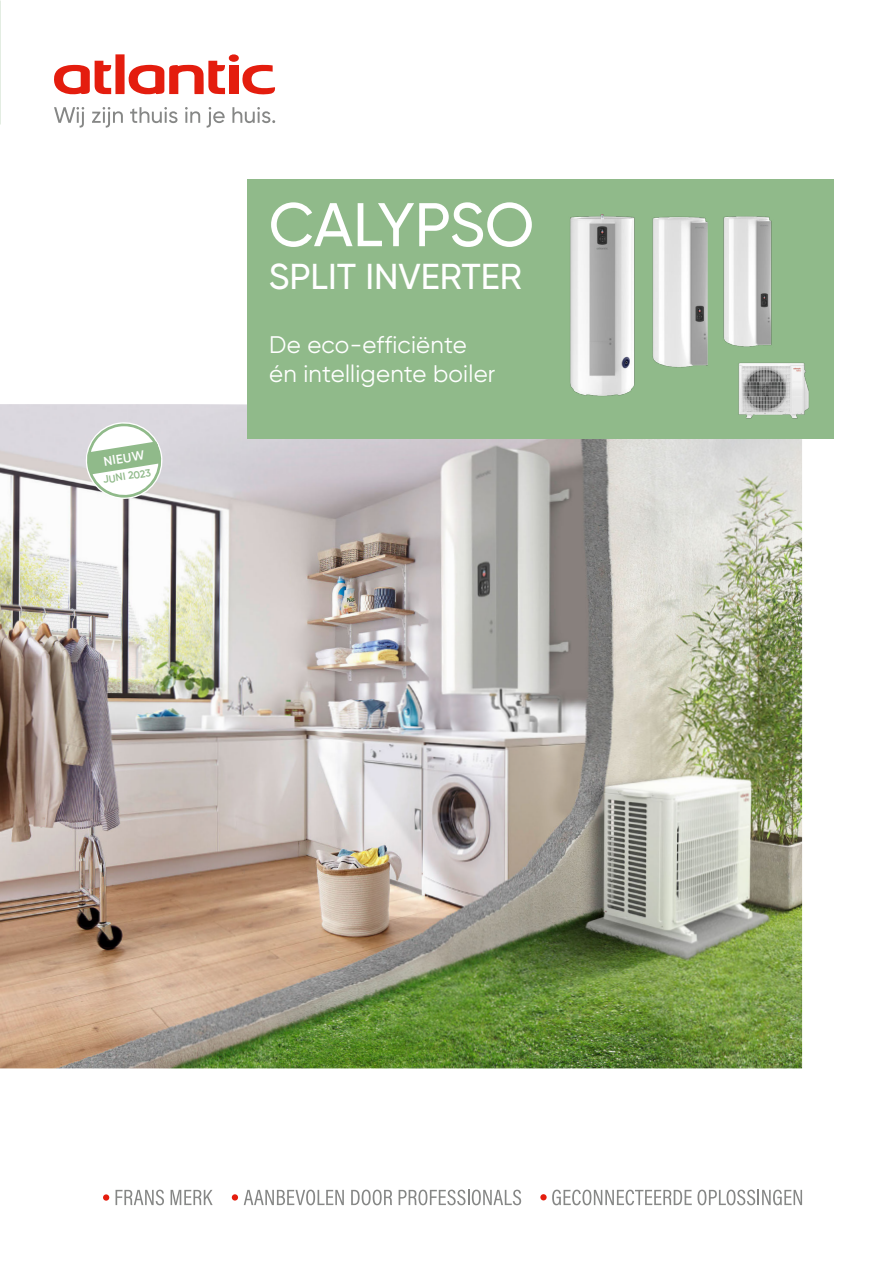
<style>
.page{position:relative;width:893px;height:1263px;background:#fff}
.page>*{position:absolute;margin:0;border:0;box-sizing:border-box;transform-origin:0 0}
.t1{font:500 61.5px "Gilroy";letter-spacing:-.01em;color:#fff}
.t2{font:500 36px "Gilroy";color:#fff}
.t3{font:24px "Gilroy";letter-spacing:.01em;color:#fff}
.t4{font:600 12.75px "Gilroy";color:#fff}
.t5{font:600 10.5px "Gilroy";color:#90ba8a}
</style>
<div class="page">
<img style="left:0;top:404px;width:802px;height:664px">
<div style="left:247px;top:180px;width:586px;height:259px;background:#90ba8a"></div>
<img style="left:570px;top:214px;width:65px;height:182px">
<img style="left:738px;top:362px;width:71px;height:57px">
<img style="left:652px;top:216px;width:56px;height:152px">
<img style="left:723px;top:216px;width:49px;height:131px">
<svg style="left:83px;top:419px;width:82px;height:83px"></svg>
<svg style="left:54px;top:54px;width:221px;height:41px"></svg>
<svg style="left:54px;top:107px;width:30px;height:21px"></svg>
<svg style="left:92px;top:107px;width:31px;height:21px"></svg>
<svg style="left:130px;top:107px;width:48px;height:16px"></svg>
<svg style="left:185px;top:107px;width:15px;height:16px"></svg>
<svg style="left:207px;top:107px;width:18px;height:21px"></svg>
<svg style="left:232px;top:107px;width:43px;height:16px"></svg>
<svg style="left:232px;top:1194px;width:6px;height:6px"></svg>
<div style="left:103px;top:1194px;width:6px;height:7px;background:#e41d0e;border-radius:50%"></div>
<div style="left:540px;top:1194px;width:7px;height:6px;background:#e41d0e;border-radius:50%"></div>
<svg style="left:116px;top:1190px;width:48px;height:15px"></svg>
<svg style="left:171px;top:1190px;width:42px;height:15px"></svg>
<svg style="left:244px;top:1189px;width:100px;height:16px"></svg>
<svg style="left:351px;top:1189px;width:41px;height:16px"></svg>
<svg style="left:399px;top:1189px;width:122px;height:16px"></svg>
<svg style="left:552px;top:1189px;width:250px;height:16px"></svg>
<p class="t4" style="left:102px;top:453px;width:43px;rotate:-9deg">NIEUW</p>
<p class="t5" style="left:102px;top:473px;width:50px;rotate:-9deg">JUNI 2023</p>
<p class="t1" style="left:269px;top:187px;width:267px">CALYPSO</p>
<p class="t2" style="left:269px;top:255px;width:255px">SPLIT INVERTER</p>
<h2 class="t3" style="left:269px;top:330px;width:199px">De eco-efficiënte</h2>
<h2 class="t3" style="left:269px;top:359px;width:228px">én intelligente boiler</h2>
</div>
